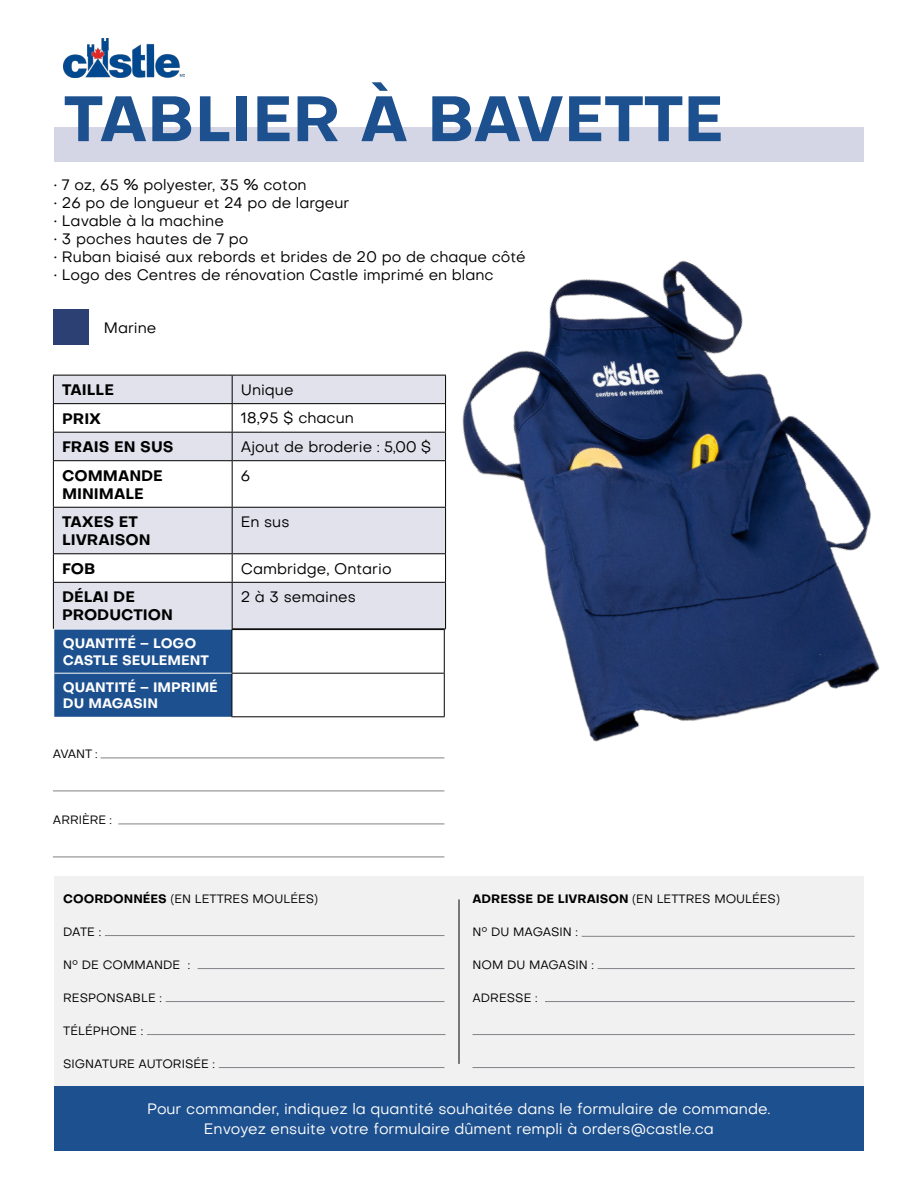
<style>
.page{position:relative;width:918px;height:1188px;background:#fff}
.page>*{position:absolute;margin:0;border:0;box-sizing:border-box;transform-origin:0 0}
.t1{font:700 63px "Objective";color:#1d508e}
.t2{font:15px "Objective";color:#000}
.t3{font:15px/19.5px "Objective";color:#fff;text-align:center}
.t4{font:700 15px/18px "Objective";color:#000}
.t5{font:700 13.5px/16.2px "Objective";color:#fff}
.t6{font:12px "Objective";color:#000}
.t7{font:700 12px "Objective";color:#000}
.s1{font-weight:700}
.s2{font-weight:400}
</style>
<div class="page">
<img style="left:64px;top:39px;width:120px;height:39px">
<img style="left:294px;top:260px;width:586px;height:598px">
<div style="left:54px;top:876px;width:810px;height:210px;background:#f1f1f2"></div>
<hr style="left:105px;top:935px;width:339px;height:1px;background:#808285">
<hr style="left:198px;top:968px;width:246px;height:1px;background:#808285">
<hr style="left:166px;top:1001px;width:278px;height:1px;background:#808285">
<hr style="left:147px;top:1034px;width:299px;height:1px;background:#808285">
<hr style="left:219px;top:1067px;width:225px;height:1px;background:#808285">
<hr style="left:582px;top:936px;width:273px;height:1px;background:#808285">
<hr style="left:598px;top:968px;width:257px;height:1px;background:#808285">
<hr style="left:545px;top:1001px;width:310px;height:1px;background:#808285">
<hr style="left:472px;top:1034px;width:383px;height:1px;background:#808285">
<hr style="left:472px;top:1067px;width:383px;height:1px;background:#808285">
<hr style="left:459px;top:899px;width:1px;height:165px;background:#000">
<div style="left:54px;top:1086px;width:810px;height:65px;background:#1d508e"></div>
<div style="left:54px;top:127px;width:810px;height:35px;background:#d4d6e5"></div>
<svg style="left:54px;top:376px;width:391px;height:253px;fill:#e1e2ec"></svg>
<svg style="left:53px;top:376px;width:1px;height:84px"></svg>
<svg style="left:445px;top:376px;width:1px;height:84px"></svg>
<hr style="left:53px;top:461px;width:1px;height:46px;background:#000">
<hr style="left:445px;top:461px;width:1px;height:46px;background:#000">
<hr style="left:53px;top:508px;width:1px;height:45px;background:#000">
<hr style="left:445px;top:508px;width:1px;height:45px;background:#000">
<svg style="left:53px;top:554px;width:1px;height:28px"></svg>
<svg style="left:445px;top:554px;width:1px;height:28px"></svg>
<hr style="left:53px;top:583px;width:1px;height:46px;background:#000">
<hr style="left:445px;top:583px;width:1px;height:45px;background:#000">
<hr style="left:53px;top:403px;width:179px;height:1px;background:#000">
<hr style="left:232px;top:403px;width:214px;height:1px;background:#000">
<hr style="left:53px;top:432px;width:179px;height:1px;background:#000">
<hr style="left:232px;top:432px;width:214px;height:1px;background:#000">
<svg style="left:232px;top:376px;width:1px;height:84px"></svg>
<hr style="left:53px;top:460px;width:179px;height:1px;background:#000">
<hr style="left:232px;top:460px;width:214px;height:1px;background:#000">
<hr style="left:232px;top:461px;width:1px;height:46px;background:#000">
<hr style="left:53px;top:507px;width:179px;height:1px;background:#000">
<hr style="left:232px;top:507px;width:214px;height:1px;background:#000">
<hr style="left:232px;top:508px;width:1px;height:45px;background:#000">
<hr style="left:53px;top:553px;width:179px;height:1px;background:#000">
<hr style="left:232px;top:553px;width:214px;height:1px;background:#000">
<svg style="left:232px;top:554px;width:1px;height:28px"></svg>
<hr style="left:53px;top:582px;width:179px;height:1px;background:#000">
<hr style="left:232px;top:582px;width:214px;height:1px;background:#000">
<hr style="left:232px;top:583px;width:1px;height:45px;background:#000">
<hr style="left:53px;top:375px;width:179px;height:1px;background:#000">
<hr style="left:232px;top:375px;width:214px;height:1px;background:#000">
<hr style="left:232px;top:628px;width:214px;height:1px;background:#000">
<div style="left:54px;top:630px;width:178px;height:87px;background:#1d508e"></div>
<hr style="left:232px;top:630px;width:1px;height:43px;background:#000">
<hr style="left:444px;top:630px;width:1px;height:43px;background:#000">
<hr style="left:232px;top:674px;width:1px;height:42px;background:#000">
<hr style="left:444px;top:674px;width:1px;height:42px;background:#000">
<hr style="left:232px;top:673px;width:213px;height:1px;background:#000">
<hr style="left:232px;top:716px;width:213px;height:1px;background:#000">
<hr style="left:232px;top:629px;width:213px;height:1px;background:#000">
<hr style="left:54px;top:673px;width:178px;height:1px;background:#fff">
<hr style="left:101px;top:758px;width:343px;height:1px;background:#808285">
<hr style="left:53px;top:791px;width:391px;height:1px;background:#808285">
<hr style="left:118px;top:824px;width:326px;height:1px;background:#808285">
<hr style="left:53px;top:857px;width:391px;height:1px;background:#808285">
<div style="left:53px;top:309px;width:36px;height:36px;background:#2c4074"></div>
<h1 class="t1" style="left:64px;top:74px;width:661px">TABLIER À BAVETTE</h1>
<p class="t2" style="left:54px;top:175px;width:254px">• 7 oz, 65 % polyester, 35 % coton</p>
<p class="t2" style="left:54px;top:193px;width:297px">• 26 po de longueur et 24 po de largeur</p>
<p class="t2" style="left:54px;top:211px;width:171px">• Lavable à la machine</p>
<p class="t2" style="left:54px;top:229px;width:196px">• 3 poches hautes de 7 po</p>
<p class="t2" style="left:54px;top:247px;width:473px">• Ruban biaisé aux rebords et brides de 20 po de chaque côté</p>
<p class="t2" style="left:54px;top:265px;width:441px">• Logo des Centres de rénovation Castle imprimé en blanc</p>
<p class="t2" style="left:104px;top:317px;width:54px">Marine</p>
<p class="t4" style="left:62px;top:381px;width:53px">TAILLE</p>
<p class="t2" style="left:241px;top:380px;width:54px">Unique</p>
<p class="t4" style="left:62px;top:409px;width:41px">PRIX</p>
<p class="t2" style="left:241px;top:408px;width:115px">18,95 $ chacun</p>
<p class="t4" style="left:62px;top:438px;width:113px">FRAIS EN SUS</p>
<p class="t2" style="left:241px;top:437px;width:192px">Ajout de broderie : 5,00 $</p>
<p class="t4" style="left:62px;top:466px;width:102px">COMMANDE<br>MINIMALE</p>
<p class="t2" style="left:241px;top:465px;width:11px">6</p>
<p class="t4" style="left:62px;top:513px;width:90px">TAXES ET<br>LIVRAISON</p>
<p class="t2" style="left:241px;top:512px;width:50px">En sus</p>
<p class="t4" style="left:62px;top:559px;width:35px">FOB</p>
<p class="t2" style="left:241px;top:558px;width:152px">Cambridge, Ontario</p>
<p class="t4" style="left:62px;top:588px;width:112px">DÉLAI DE<br>PRODUCTION</p>
<p class="t2" style="left:241px;top:587px;width:117px">2 à 3 semaines</p>
<p class="t5" style="left:63px;top:635px;width:148px">QUANTITÉ – LOGO<br>CASTLE SEULEMENT</p>
<p class="t5" style="left:63px;top:679px;width:157px">QUANTITÉ – IMPRIMÉ<br>DU MAGASIN</p>
<p class="t6" style="left:53px;top:746px;width:46px">AVANT :</p>
<p class="t6" style="left:53px;top:812px;width:61px">ARRIÈRE :</p>
<p class="t6" style="left:63px;top:891px;width:257px"><span class="s1">COORDONNÉES</span> (EN LETTRES MOULÉES)</p>
<p class="t6" style="left:63px;top:924px;width:40px">DATE :</p>
<p class="t6" style="left:63px;top:957px;width:129px">N° DE COMMANDE :</p>
<p class="t6" style="left:63px;top:990px;width:100px">RESPONSABLE :</p>
<p class="t6" style="left:63px;top:1023px;width:82px">TÉLÉPHONE :</p>
<p class="t6" style="left:63px;top:1056px;width:153px">SIGNATURE AUTORISÉE :</p>
<p class="t7" style="left:472px;top:890px;width:309px">ADRESSE DE LIVRAISON <span class="s2">(EN LETTRES MOULÉES)</span></p>
<p class="t6" style="left:472px;top:924px;width:107px">N° DU MAGASIN :</p>
<p class="t6" style="left:472px;top:957px;width:123px">NOM DU MAGASIN :</p>
<p class="t6" style="left:472px;top:990px;width:67px">ADRESSE :</p>
<p class="t3" style="left:147px;top:1099px;width:625px">Pour commander, indiquez la quantité souhaitée dans le formulaire de commande.<br>Envoyez ensuite votre formulaire dûment rempli à orders@castle.ca</p>
</div>
